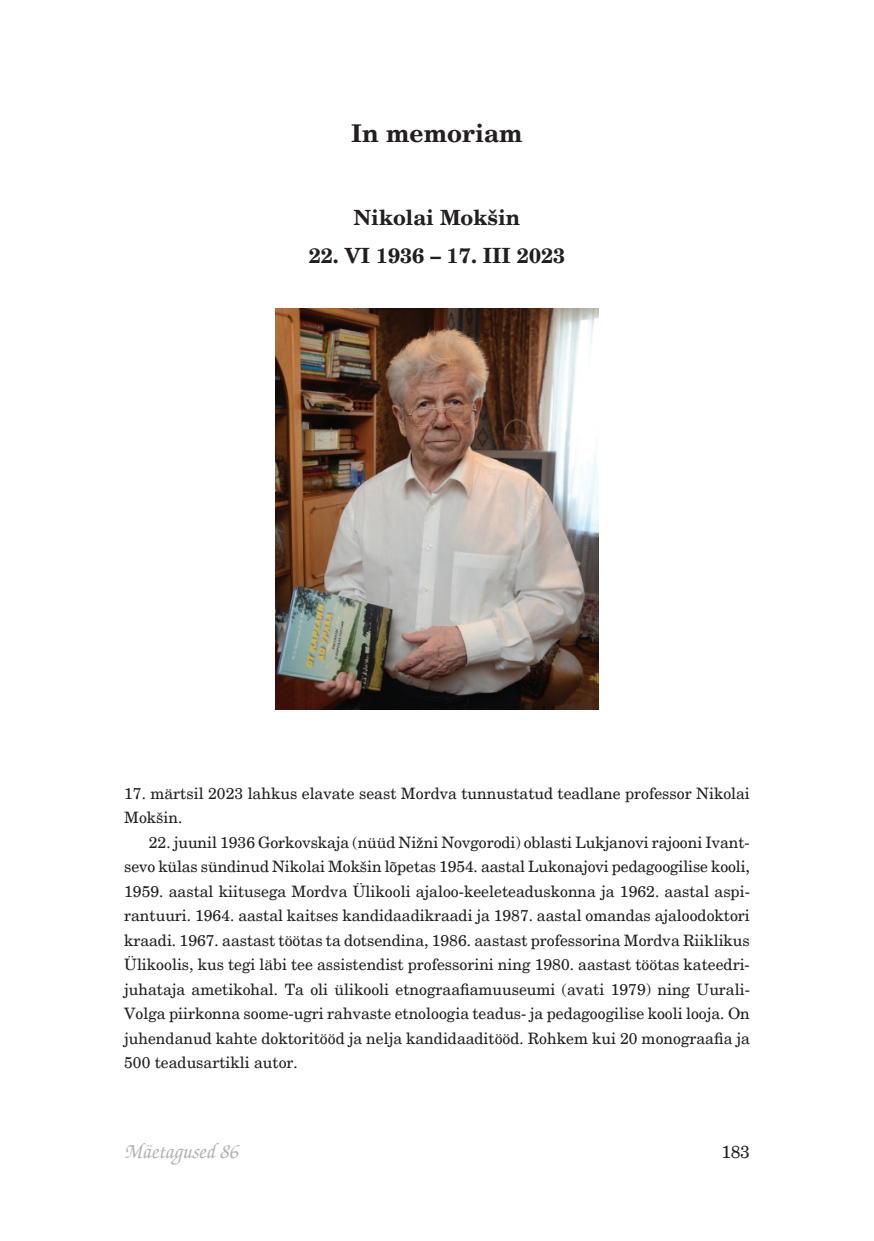
<style>
.page{position:relative;width:874px;height:1241px;background:#fff}
.page>*{position:absolute;margin:0;border:0;box-sizing:border-box;transform-origin:0 0}
.t1{font:700 24.5px "New Century Schlbk";color:#231f20}
.t2{font:700 21px "New Century Schlbk";color:#231f20}
.t3{font:italic 500 21px "Zapf Chancery";color:#b2b3b7}
.t4{font:17.5px "New Century Schlbk";color:#231f20}
.t5{font:15.75px/24.5px "New Century Schlbk";color:#231f20}
</style>
<div class="page">
<img style="left:275px;top:308px;width:323px;height:401px">
<h1 class="t1" style="left:351px;top:118px;width:173px">In memoriam</h1>
<h2 class="t2" style="left:353px;top:204px;width:168px">Nikolai Mokšin</h2>
<h2 class="t2" style="left:308px;top:241px;width:258px">22. VI 1936 – 17. III 2023</h2>
<p class="t5" style="left:124px;top:780px;width:627px">17. märtsil 2023 lahkus elavate seast Mordva tunnustatud teadlane professor Nikolai<br>Mokšin.</p>
<p class="t5" style="left:124px;top:829px;width:627px;text-align:justify;text-indent:25px">22. juunil 1936 Gorkovskaja (nüüd Nižni Novgorodi) oblasti Lukjanovi rajooni Ivant&shy;sevo külas sündinud Nikolai Mokšin lõpetas 1954. aastal Lukonajovi pedagoogilise kooli, 1959. aastal kiitusega Mordva Ülikooli ajaloo-keeleteaduskonna ja 1962. aastal aspi&shy;rantuuri. 1964. aastal kaitses kandidaadikraadi ja 1987. aastal omandas ajaloodoktori kraadi. 1967. aastast töötas ta dotsendina, 1986. aastast professorina Mordva Riiklikus Ülikoolis, kus tegi läbi tee assistendist professorini ning 1980. aastast töötas kateedri&shy;juhataja ametikohal. Ta oli ülikooli etnograafiamuuseumi (avati 1979) ning Uurali-Volga piirkonna soome-ugri rahvaste etnoloogia teadus- ja pedagoogilise kooli looja. On juhendanud kahte doktoritööd ja nelja kandidaaditööd. Rohkem kui 20 monograafia ja 500 teadusartikli autor.</p>
<h2 class="t3" style="left:124px;top:1137px;width:115px">Mäetagused 86</h2>
<p class="t4" style="left:721px;top:1140px;width:30px">183</p>
</div>
